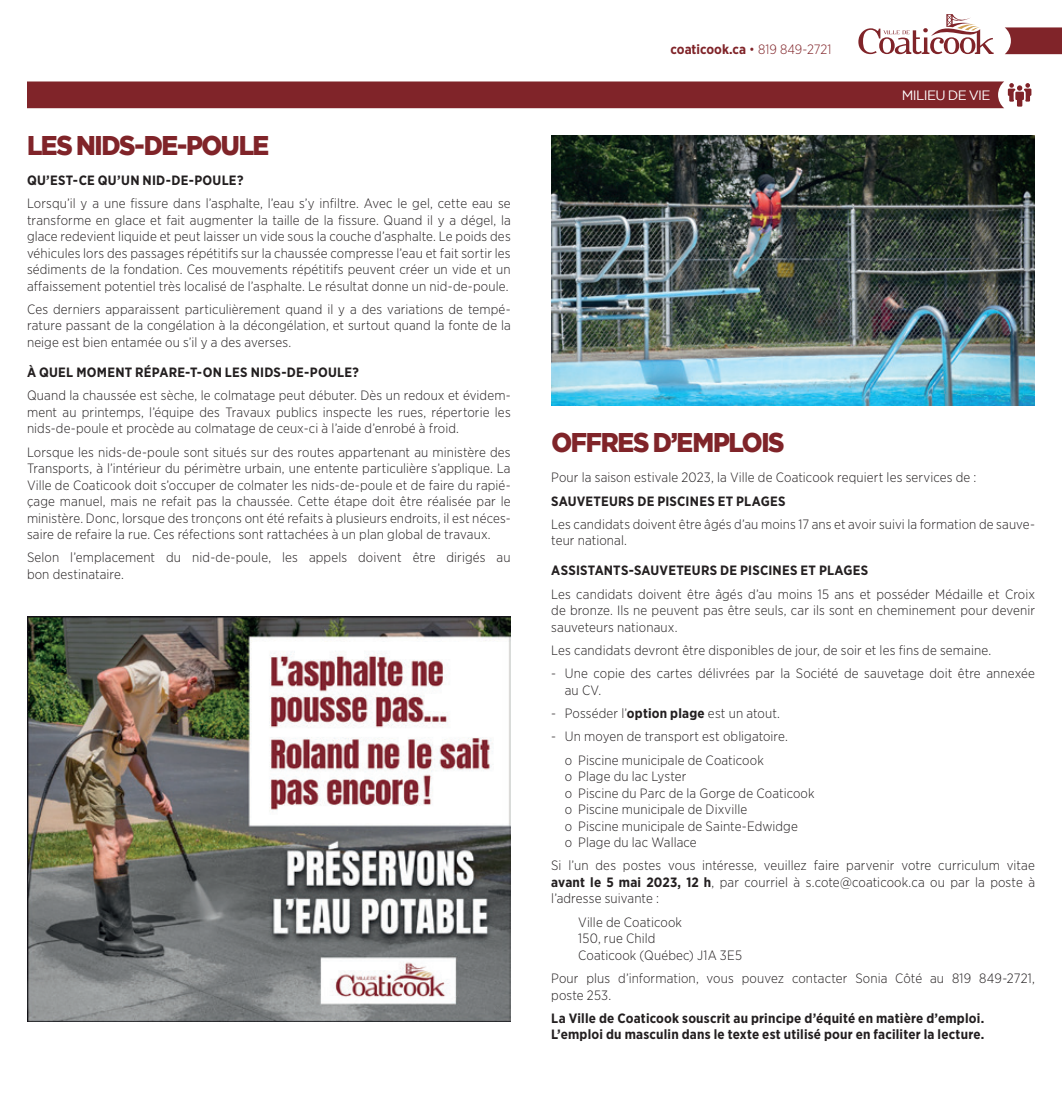
<style>
.page{position:relative;width:1062px;height:1104px;background:#fff}
.page>*{position:absolute;margin:0;border:0;box-sizing:border-box;transform-origin:0 0}
.t1{font:900 27px "Gotham";letter-spacing:-.05em;color:#802429;scale:.93 1}
.t2{font:300 13.5px/16.5px "Gotham Narrow";letter-spacing:.01em;color:#231f20}
.t3{font:700 13.5px/16.5px "Gotham Narrow";letter-spacing:.015em;color:#231f20}
.t4{font:700 13.5px "Gotham Narrow";color:#802429}
.t5{font:13.5px "Gotham";letter-spacing:-.045em;color:#fff}
.s1{font-weight:300}
.s2{font-weight:700}
</style>
<div class="page">
<svg style="left:858px;top:14px;width:136px;height:40px"></svg>
<svg style="left:1005px;top:27px;width:57px;height:27px;background:#8a363b"></svg>
<div style="left:27px;top:81px;width:1004px;height:27px;background:#802429"></div>
<img style="left:27px;top:616px;width:484px;height:405px">
<img style="left:551px;top:135px;width:484px;height:270px">
<h1 class="t1" style="left:27px;top:130px;width:262px">LES NIDS-DE-POULE</h1>
<p class="t3" style="left:27px;top:172px;width:218px">QU’EST-CE QU’UN NID-DE-POULE?</p>
<p class="t2" style="left:27px;top:195px;width:485px;text-align:justify">Lorsqu’il y a une fissure dans l’asphalte, l’eau s’y infiltre. Avec le gel, cette eau se transforme en glace et fait augmenter la taille de la fissure. Quand il y a dégel, la glace redevient liquide et peut laisser un vide sous la couche d’asphalte. Le poids des véhicules lors des passages répétitifs sur la chaussée compresse l’eau et fait sortir les sédiments de la fondation. Ces mouvements répétitifs peuvent créer un vide et un affaissement potentiel très localisé de l’asphalte. Le résultat donne un nid-de-poule.</p>
<p class="t2" style="left:27px;top:300px;width:485px;text-align:justify">Ces derniers apparaissent particulièrement quand il y a des variations de tempé&shy;rature passant de la congélation à la décongélation, et surtout quand la fonte de la neige est bien entamée ou s’il y a des averses.</p>
<p class="t3" style="left:27px;top:364px;width:333px">À QUEL MOMENT RÉPARE-T-ON LES NIDS-DE-POULE?</p>
<p class="t2" style="left:27px;top:387px;width:485px;text-align:justify">Quand la chaussée est sèche, le colmatage peut débuter. Dès un redoux et évidem&shy;ment au printemps, l’équipe des Travaux publics inspecte les rues, répertorie les nids-de-poule et procède au colmatage de ceux-ci à l’aide d’enrobé à froid.</p>
<p class="t2" style="left:27px;top:443px;width:485px;text-align:justify">Lorsque les nids-de-poule sont situés sur des routes appartenant au ministère des Transports, à l’intérieur du périmètre urbain, une entente particulière s’applique. La Ville de Coaticook doit s’occuper de colmater les nids-de-poule et de faire du rapié&shy;çage manuel, mais ne refait pas la chaussée. Cette étape doit être réalisée par le ministère. Donc, lorsque des tronçons ont été refaits à plusieurs endroits, il est néces&shy;saire de refaire la rue. Ces réfections sont rattachées à un plan global de travaux.</p>
<p class="t2" style="left:27px;top:549px;width:485px">Selon l’emplacement du nid-de-poule, les appels doivent être dirigés au bon destinataire.</p>
<p class="t4" style="left:671px;top:41px;width:162px">coaticook.ca <span class="s1">• 819 849-2721</span></p>
<p class="t5" style="left:902px;top:87px;width:90px">MILIEU DE VIE</p>
<h1 class="t1" style="left:551px;top:427px;width:252px">OFFRES D’EMPLOIS</h1>
<p class="t2" style="left:551px;top:469px;width:427px">Pour la saison estivale 2023, la Ville de Coaticook requiert les services de :</p>
<p class="t3" style="left:551px;top:492px;width:236px">SAUVETEURS DE PISCINES ET PLAGES</p>
<p class="t2" style="left:551px;top:515px;width:485px">Les candidats doivent être âgés d’au moins 17 ans et avoir suivi la formation de sauve&shy;teur national.</p>
<p class="t3" style="left:551px;top:562px;width:319px">ASSISTANTS-SAUVETEURS DE PISCINES ET PLAGES</p>
<p class="t2" style="left:551px;top:585px;width:485px;text-align:justify">Les candidats doivent être âgés d’au moins 15 ans et posséder Médaille et Croix de bronze. Ils ne peuvent pas être seuls, car ils sont en cheminement pour devenir sauveteurs nationaux.</p>
<p class="t2" style="left:551px;top:641px;width:441px">Les candidats devront être disponibles de jour, de soir et les fins de semaine.</p>
<p class="t2" style="left:565px;top:664px;width:472px;text-indent:-14px">- Une copie des cartes délivrées par la Société de sauvetage doit être annexée au CV.</p>
<p class="t2" style="left:551px;top:704px;width:230px">- Posséder l’<span class="s2">option plage</span> est un atout.</p>
<p class="t2" style="left:565px;top:724px;width:225px;line-height:23.2px;text-indent:-14px">- Un moyen de transport est obligatoire. o Piscine municipale de Coaticook</p>
<p class="t2" style="left:565px;top:767px;width:251px">o Plage du lac Lyster<br>o Piscine du Parc de la Gorge de Coaticook o Piscine municipale de Dixville<br>o Piscine municipale de Sainte-Edwidge<br>o Plage du lac Wallace</p>
<p class="t2" style="left:551px;top:856px;width:485px;text-align:justify">Si l’un des postes vous intéresse, veuillez faire parvenir votre curriculum vitae <span class="s2">avant le 5 mai 2023, 12 h</span>, par courriel à s.cote@coaticook.ca ou par la poste à l’adresse suivante :</p>
<p class="t2" style="left:578px;top:913px;width:165px">Ville de Coaticook<br>150, rue Child<br>Coaticook (Québec) J1A 3E5</p>
<p class="t2" style="left:551px;top:969px;width:485px">Pour plus d’information, vous pouvez contacter Sonia Côté au 819 849-2721, poste 253.</p>
<p class="t3" style="left:551px;top:1009px;width:435px">La Ville de Coaticook souscrit au principe d’équité en matière d’emploi.<br>L’emploi du masculin dans le texte est utilisé pour en faciliter la lecture.</p>
</div>
